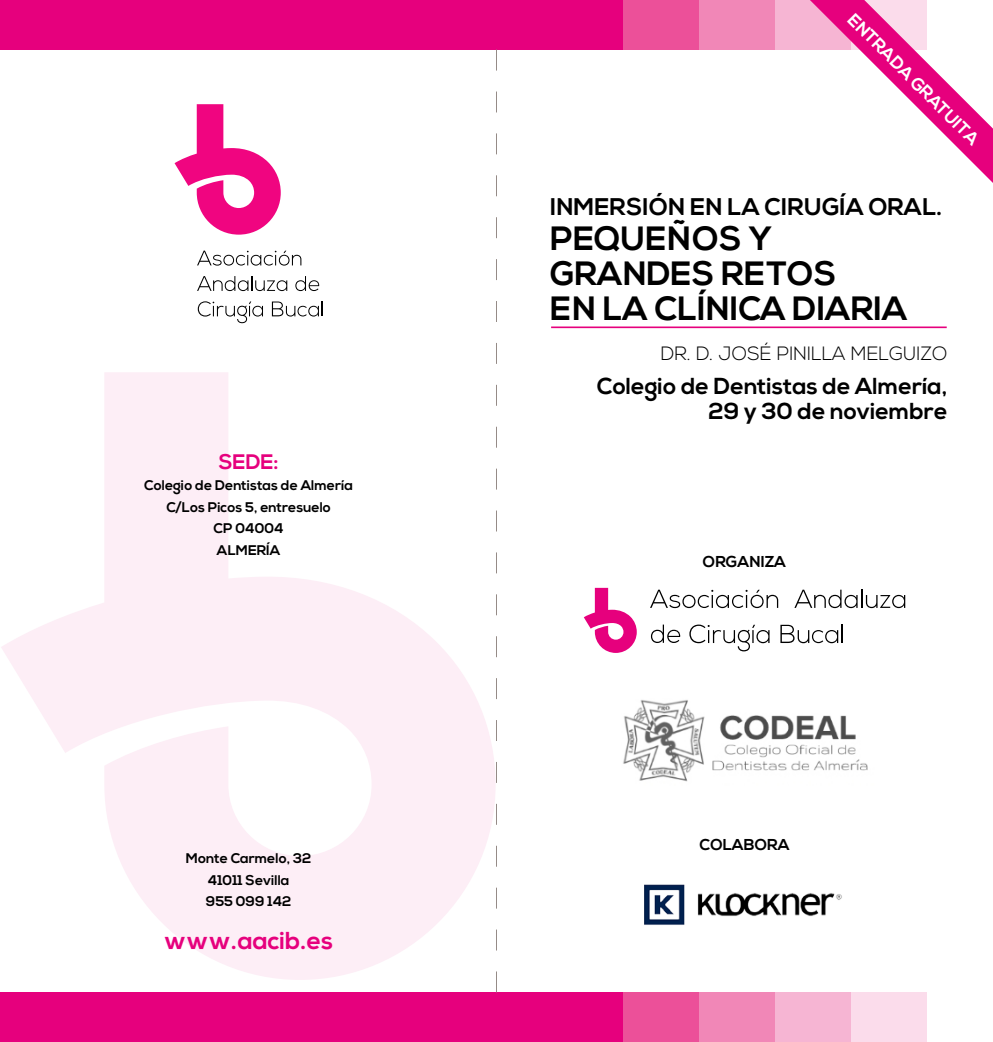
<style>
.page{position:relative;width:993px;height:1042px;background:#fff}
.page>*{position:absolute;margin:0;border:0;box-sizing:border-box;transform-origin:0 0}
.t1{font:700 33.6px/35px "Nexa";color:#000}
.t2{font:700 24.5px "Nexa";color:#e6007d}
.t3{font:700 23.97px "Nexa";color:#000}
.t4{font:700 23.1px/24.5px "Nexa";color:#000;text-align:right}
.t5{font:700 21px "Nexa";color:#e6007d}
.t6{font:300 19.25px "Nexa";color:#000}
.t7{font:700 17.5px "Nexa";color:#fff}
.t8{font:700 15.75px "Nexa";color:#000}
.t9{font:700 14px "Nexa";color:#000}
</style>
<div class="page">
<div style="left:0;top:0;width:623px;height:50px;background:#e6007d"></div>
<div style="left:623px;top:0;width:76px;height:50px;background:#ec5099"></div>
<div style="left:699px;top:0;width:76px;height:50px;background:#f187b7"></div>
<div style="left:775px;top:0;width:75px;height:50px;background:#f6b5d3"></div>
<div style="left:0;top:992px;width:623px;height:50px;background:#e6007d"></div>
<div style="left:623px;top:992px;width:76px;height:50px;background:#ec5099"></div>
<div style="left:699px;top:992px;width:76px;height:50px;background:#f187b7"></div>
<div style="left:775px;top:992px;width:75px;height:50px;background:#f6b5d3"></div>
<div style="left:850px;top:992px;width:76px;height:50px;background:#fbdceb"></div>
<hr style="left:551px;top:326px;width:395px;height:2px;background:#e6007d">
<svg style="left:810px;top:0;width:182px;height:182px"></svg>
<svg style="left:496px;top:50px;width:1px;height:942px"></svg>
<svg style="left:1px;top:372px;width:494px;height:608px"></svg>
<svg style="left:583px;top:588px;width:53px;height:65px"></svg>
<svg style="left:650px;top:589px;width:128px;height:19px"></svg>
<svg style="left:794px;top:590px;width:111px;height:18px"></svg>
<svg style="left:650px;top:624px;width:30px;height:19px"></svg>
<svg style="left:689px;top:624px;width:80px;height:27px"></svg>
<svg style="left:780px;top:625px;width:62px;height:18px"></svg>
<svg style="left:174px;top:104px;width:107px;height:131px"></svg>
<svg style="left:197px;top:250px;width:104px;height:16px"></svg>
<svg style="left:197px;top:276px;width:91px;height:15px"></svg>
<svg style="left:295px;top:276px;width:24px;height:15px"></svg>
<svg style="left:198px;top:301px;width:65px;height:22px"></svg>
<svg style="left:272px;top:301px;width:51px;height:15px"></svg>
<img style="left:644px;top:884px;width:198px;height:41px">
<img style="left:623px;top:700px;width:245px;height:82px">
<p class="t5" style="left:219px;top:449px;width:61px">SEDE:</p>
<p class="t9" style="left:144px;top:477px;width:210px">Colegio de Dentistas de Almería</p>
<p class="t9" style="left:166px;top:499px;width:166px">C/Los Picos 5, entresuelo</p>
<p class="t9" style="left:213px;top:520px;width:72px">CP 04004</p>
<p class="t9" style="left:217px;top:542px;width:65px">ALMERÍA</p>
<p class="t9" style="left:186px;top:850px;width:127px">Monte Carmelo, 32</p>
<p class="t9" style="left:208px;top:872px;width:83px">41011 Sevilla</p>
<p class="t9" style="left:206px;top:893px;width:87px">955 099 142</p>
<p class="t2" style="left:164px;top:926px;width:171px">www.aacib.es</p>
<p class="t7" style="left:857px;top:9px;width:179px;rotate:45deg">ENTRADA GRATUITA</p>
<p class="t3" style="left:550px;top:193px;width:393px">INMERSIÓN EN LA CIRUGÍA ORAL.</p>
<p class="t1" style="left:550px;top:222px;width:358px">PEQUEÑOS Y<br>GRANDES RETOS<br>EN LA CLÍNICA DIARIA</p>
<p class="t6" style="left:660px;top:342px;width:288px">DR. D. JOSÉ PINILLA MELGUIZO</p>
<p class="t4" style="left:596px;top:375px;width:352px">Colegio de Dentistas de Almería,<br>29 y 30 de noviembre</p>
<p class="t8" style="left:702px;top:553px;width:85px">ORGANIZA</p>
<p class="t8" style="left:699px;top:836px;width:91px">COLABORA</p>
</div>
